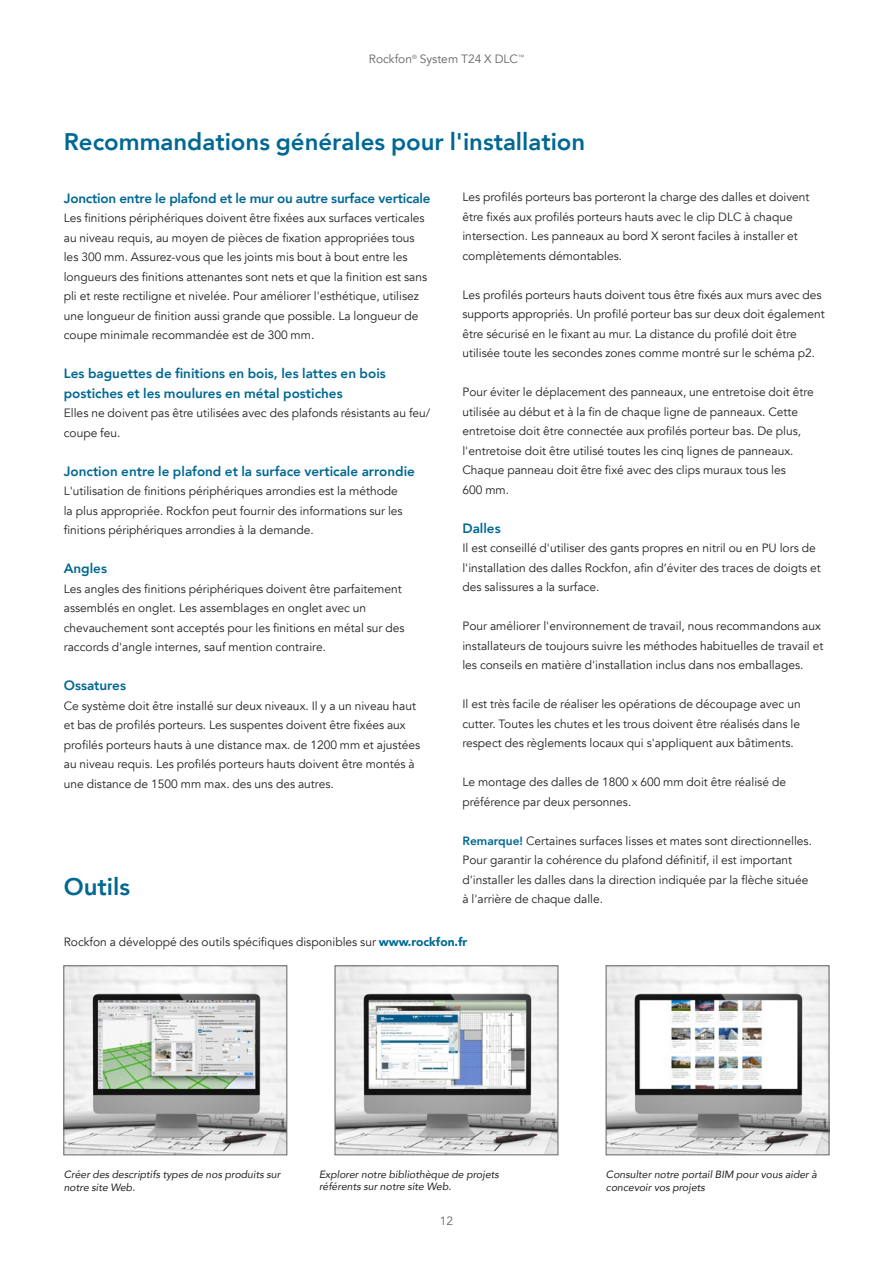
<style>
.page{position:relative;width:893px;height:1263px;background:#fff}
.page>*{position:absolute;margin:0;border:0;box-sizing:border-box;transform-origin:0 0}
.t1{font:800 24px "Avenir";color:#006893}
.t2{font:800 13.5px/19.5px "Avenir";color:#006893}
.t3{font:12px/19.5px "Avenir";color:#231f20}
.t4{font:12px "Avenir";color:#636466}
.t5{font:italic 10.5px/12.6px "Avenir";color:#231f20}
.s1{font-weight:800;color:#006893}
.s2{font-weight:900;color:#006893}
</style>
<div class="page">
<img style="left:66px;top:967px;width:219px;height:186px">
<div style="left:64px;top:965px;width:223px;height:190px;border:1px solid #636466"></div>
<img style="left:608px;top:967px;width:219px;height:186px">
<div style="left:606px;top:965px;width:223px;height:190px;border:1px solid #636466"></div>
<img style="left:337px;top:967px;width:219px;height:186px">
<div style="left:335px;top:965px;width:223px;height:190px;border:1px solid #636466"></div>
<p class="t4" style="left:369px;top:52px;width:157px">Rockfon<sup>®</sup> System T24 X DLC<sup>™</sup></p>
<h1 class="t1" style="left:64px;top:123px;width:523px">Recommandations générales pour l'installation</h1>
<p class="t2" style="left:64px;top:188px;width:368px">Jonction entre le plafond et le mur ou autre surface verticale</p>
<p class="t3" style="left:64px;top:209px;width:365px">Les finitions périphériques doivent être fixées aux surfaces verticales au niveau requis, au moyen de pièces de fixation appropriées tous les 300 mm. Assurez-vous que les joints mis bout à bout entre les longueurs des finitions attenantes sont nets et que la finition est sans pli et reste rectiligne et nivelée. Pour améliorer l'esthétique, utilisez une longueur de finition aussi grande que possible. La longueur de coupe minimale recommandée est de 300 mm.</p>
<p class="t2" style="left:64px;top:364px;width:324px">Les baguettes de finitions en bois, les lattes en bois postiches et les moulures en métal postiches</p>
<p class="t3" style="left:64px;top:404px;width:368px">Elles ne doivent pas être utilisées avec des plafonds résistants au feu/ coupe feu.</p>
<p class="t2" style="left:64px;top:461px;width:353px">Jonction entre le plafond et la surface verticale arrondie</p>
<p class="t3" style="left:64px;top:482px;width:340px">L'utilisation de finitions périphériques arrondies est la méthode la plus appropriée. Rockfon peut fournir des informations sur les finitions périphériques arrondies à la demande.</p>
<p class="t2" style="left:64px;top:559px;width:45px">Angles</p>
<p class="t3" style="left:64px;top:579px;width:342px">Les angles des finitions périphériques doivent être parfaitement assemblés en onglet. Les assemblages en onglet avec un chevauchement sont acceptés pour les finitions en métal sur des raccords d'angle internes, sauf mention contraire.</p>
<p class="t2" style="left:64px;top:676px;width:64px">Ossatures</p>
<p class="t3" style="left:64px;top:696px;width:358px">Ce système doit être installé sur deux niveaux. Il y a un niveau haut et bas de profilés porteurs. Les suspentes doivent être fixées aux profilés porteurs hauts à une distance max. de 1200 mm et ajustées au niveau requis. Les profilés porteurs hauts doivent être montés à une distance de 1500 mm max. des uns des autres.</p>
<h1 class="t1" style="left:64px;top:868px;width:68px">Outils</h1>
<p class="t3" style="left:462px;top:188px;width:349px">Les profilés porteurs bas porteront la charge des dalles et doivent être fixés aux profilés porteurs hauts avec le clip DLC à chaque intersection. Les panneaux au bord X seront faciles à installer et complètements démontables.</p>
<p class="t3" style="left:462px;top:285px;width:364px">Les profilés porteurs hauts doivent tous être fixés aux murs avec des supports appropriés. Un profilé porteur bas sur deux doit également être sécurisé en le fixant au mur. La distance du profilé doit être utilisée toute les secondes zones comme montré sur le schéma p2.</p>
<p class="t3" style="left:462px;top:383px;width:353px">Pour éviter le déplacement des panneaux, une entretoise doit être utilisée au début et à la fin de chaque ligne de panneaux. Cette entretoise doit être connectée aux profilés porteur bas. De plus, l'entretoise doit être utilisé toutes les cinq lignes de panneaux.<br>Chaque panneau doit être fixé avec des clips muraux tous les<br>600 mm.</p>
<p class="t2" style="left:462px;top:518px;width:40px">Dalles</p>
<p class="t3" style="left:462px;top:539px;width:360px">Il est conseillé d'utiliser des gants propres en nitril ou en PU lors de l'installation des dalles Rockfon, afin d’éviter des traces de doigts et des salissures a la surface.</p>
<p class="t3" style="left:462px;top:617px;width:362px">Pour améliorer l'environnement de travail, nous recommandons aux installateurs de toujours suivre les méthodes habituelles de travail et les conseils en matière d'installation inclus dans nos emballages.</p>
<p class="t3" style="left:462px;top:695px;width:340px;text-align:justify">Il est très facile de réaliser les opérations de découpage avec un cutter. Toutes les chutes et les trous doivent être réalisés dans le respect des règlements locaux qui s'appliquent aux bâtiments.</p>
<p class="t3" style="left:462px;top:773px;width:325px">Le montage des dalles de 1800 x 600 mm doit être réalisé de préférence par deux personnes.</p>
<p class="t3" style="left:462px;top:831px;width:351px"><span class="s1">Remarque!</span> Certaines surfaces lisses et mates sont directionnelles.<br>Pour garantir la cohérence du plafond définitif, il est important d'installer les dalles dans la direction indiquée par la flèche située à l'arrière de chaque dalle.</p>
<p class="t3" style="left:64px;top:932px;width:405px">Rockfon a développé des outils spécifiques disponibles sur <span class="s2">www.rockfon.fr</span></p>
<p class="t5" style="left:64px;top:1168px;width:218px">Créer des descriptifs types de nos produits sur notre site Web.</p>
<p class="t5" style="left:319px;top:1168px;width:182px">Explorer notre bibliothèque de projets référents sur notre site Web.</p>
<p class="t5" style="left:606px;top:1168px;width:212px">Consulter notre portail BIM pour vous aider à concevoir vos projets</p>
<p class="t4" style="left:440px;top:1213px;width:15px">12</p>
</div>
